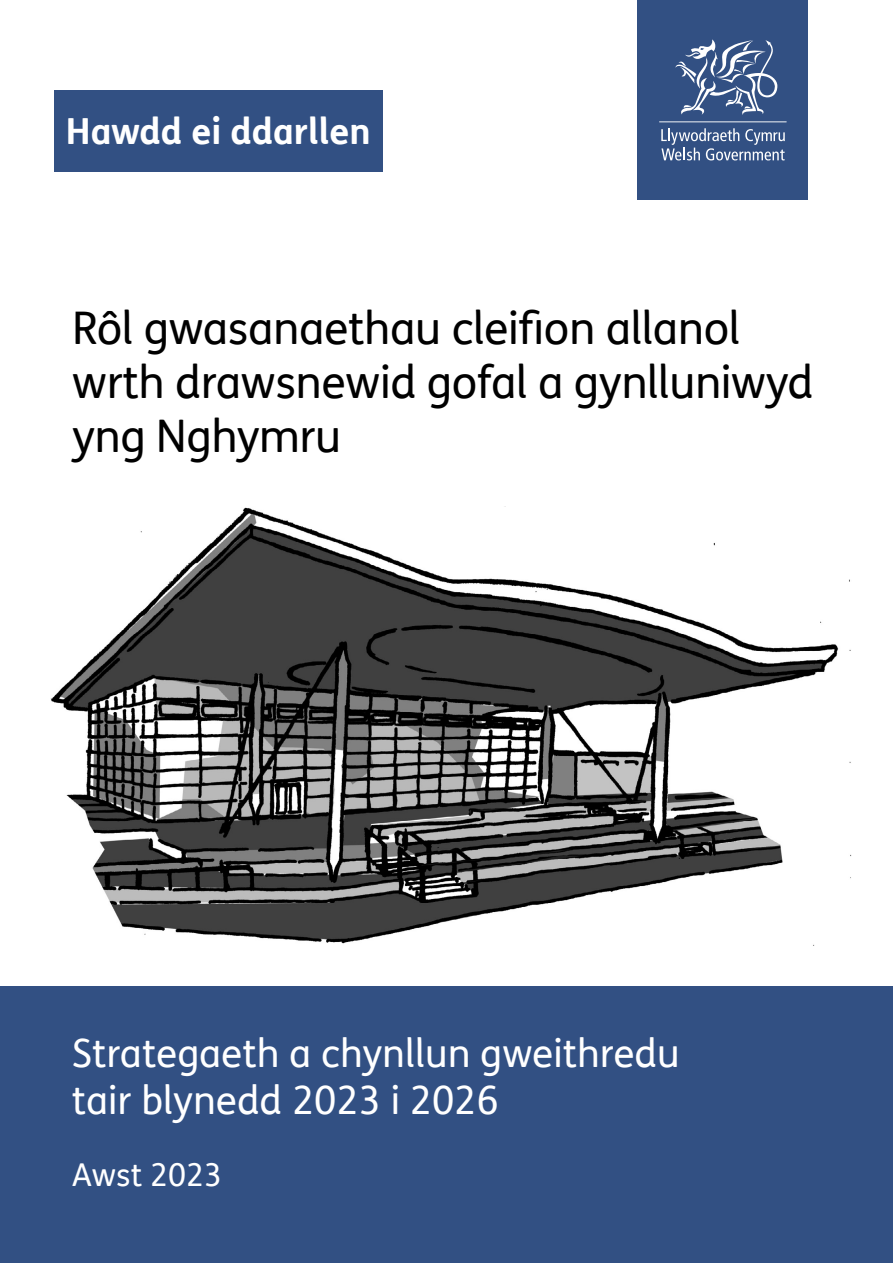
<style>
.page{position:relative;width:893px;height:1263px;background:#fff}
.page>*{position:absolute;margin:0;border:0;box-sizing:border-box;transform-origin:0 0}
.H1_Cover_Heading{font:45px/54px "FS Me";letter-spacing:-.01em;color:#000}
.H2_Cover_Heading{font:39px/46.8px "FS Me";color:#fff}
._24pt_white_bold{font:700 36px "FS Me";color:#fff}
.H2_Cover_Heading-2{font:31.5px "FS Me";color:#fff}
</style>
<div class="page">
<div style="left:54px;top:90px;width:329px;height:81px;background:#325083"></div>
<div style="left:638px;top:0;width:170px;height:200px;background:#325083"></div>
<svg style="left:675px;top:39px;width:102px;height:76px"></svg>
<svg style="left:661px;top:128px;width:124px;height:32px"></svg>
<hr style="left:659px;top:121px;width:128px;height:1px;background:#fff">
<div style="left:0;top:986px;width:893px;height:277px;background:#325083"></div>
<img style="left:50px;top:506px;width:802px;height:440px">
<p class="_24pt_white_bold" style="left:66px;top:104px;width:306px">Hawdd ei ddarllen</p>
<h1 class="H1_Cover_Heading" style="left:72px;top:300px;width:743px">Rôl gwasanaethau cleifion allanol wrth drawsnewid gofal a gynlluniwyd yng Nghymru</h1>
<h2 class="H2_Cover_Heading" style="left:72px;top:1029px;width:609px">Strategaeth a chynllun gweithredu tair blynedd 2023 i 2026</h2>
<h2 class="H2_Cover_Heading-2" style="left:72px;top:1153px;width:152px">Awst 2023</h2>
</div>
